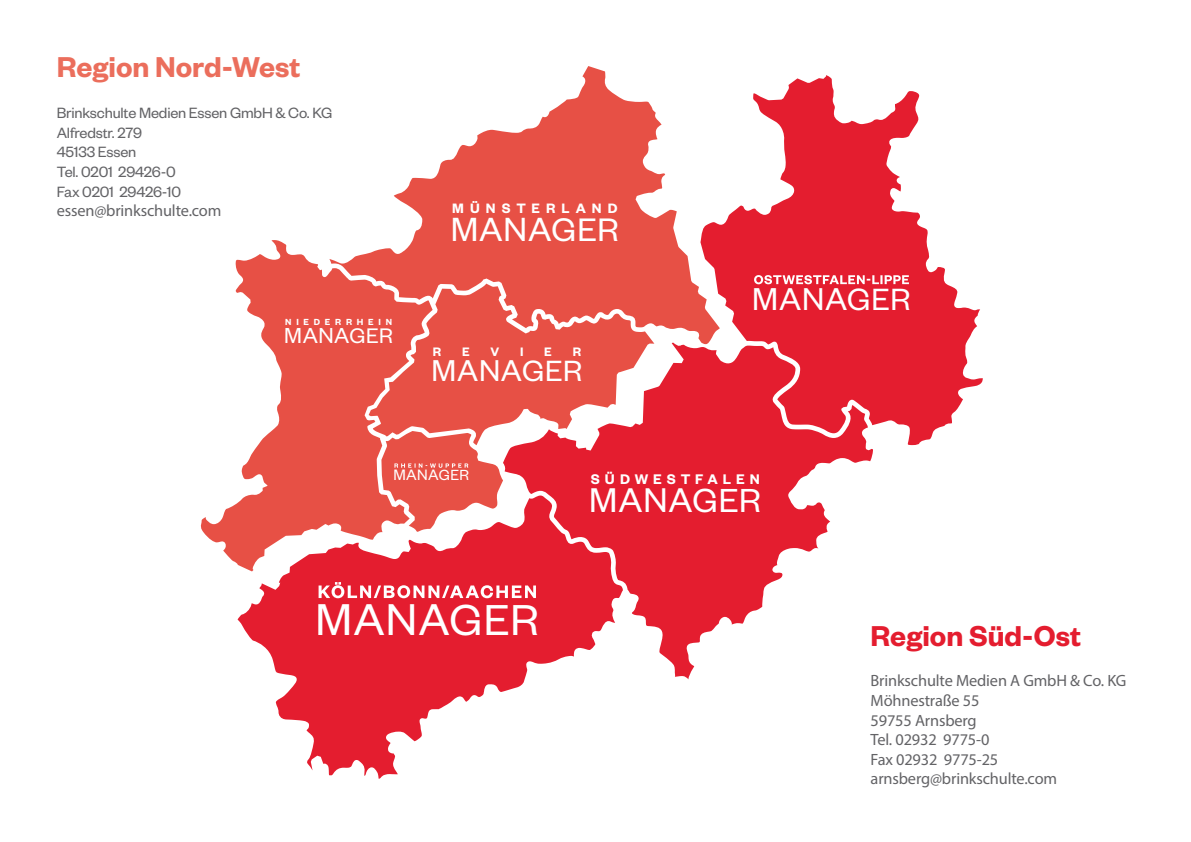
<style>
.page{position:relative;width:1191px;height:842px;background:#fff}
.page>*{position:absolute;margin:0;border:0;box-sizing:border-box;transform-origin:0 0}
.t1{font:49px "Founders Grotesk";color:#fff}
.t2{font:37.6px "Founders Grotesk";color:#fff}
.t3{font:36.8px "Founders Grotesk";color:#fff}
.t4{font:34.8px "Founders Grotesk";color:#fff}
.t5{font:33px "Founders Grotesk";color:#fff}
.t6{font:600 31.6px "Founders Grotesk";color:#eb6e5c}
.t7{font:600 31.6px "Founders Grotesk";color:#e41d2f}
.t8{font:23.8px "Founders Grotesk";color:#fff}
.t9{font:21.2px "Founders Grotesk";color:#fff}
.t10{font:16.6px "Founders Grotesk";color:#fff}
.t11{font:16.4px/19.6px "Myriad Pro";letter-spacing:-.01em;color:#636366}
.t12{font:16.4px/19.6px "Founders Grotesk";letter-spacing:-.01em;color:#636366}
.t13{font:600 15.4px "Founders Grotesk";letter-spacing:.325em;color:#fff}
.t14{font:600 15px "Founders Grotesk";letter-spacing:.405em;color:#fff}
.t15{font:600 13.4px "Founders Grotesk";color:#fff}
.t16{font:600 9.6px "Founders Grotesk";letter-spacing:.495em;color:#fff}
.t17{font:600 8.6px "Founders Grotesk";letter-spacing:.495em;color:#fff}
.s1{font-size:35.8px}
.s2{font-size:23.2px}
.s3{font-size:20.6px}
.s4{font-size:32.2px}
.s5{font-size:33.6px}
.s6{font-size:16px}
.s7{font-size:47.6px}
.s8{font-size:36.6px}
</style>
<div class="page">
<svg style="left:503px;top:344px;width:370px;height:335px;fill:#e41d2f"></svg>
<svg style="left:432px;top:344px;width:222px;height:101px;fill:#e75045"></svg>
<svg style="left:700px;top:75px;width:282px;height:370px;fill:#e41d2f"></svg>
<svg style="left:200px;top:240px;width:232px;height:324px;fill:#e75045"></svg>
<svg style="left:329px;top:66px;width:391px;height:278px;fill:#e75045"></svg>
<svg style="left:237px;top:495px;width:386px;height:284px;fill:#e41d2f"></svg>
<svg style="left:754px;top:275px;width:155px;height:9px"></svg>
<svg style="left:318px;top:582px;width:218px;height:16px"></svg>
<svg style="left:381px;top:431px;width:122px;height:101px"></svg>
<h3 class="t6" style="left:57px;top:47px;width:245px">Region Nord-West</h3>
<p class="t12" style="left:57px;top:102px;width:277px">Brinkschulte Medien Essen GmbH &amp; Co. KG<br>Alfredstr. 279<br>45133 Essen<br>Tel. 0201 29426-0<br>Fax 0201 29426-10</p>
<p class="t11" style="left:57px;top:201px;width:166px">essen@brinkschulte.com</p>
<p class="t14" style="left:452px;top:199px;width:167px">MÜNSTERLAND</p>
<h3 class="t3" style="left:451px;top:207px;width:170px">MANA<span class="s1">GER</span></h3>
<p class="t16" style="left:285px;top:316px;width:108px">NIEDERRHEIN</p>
<h3 class="t8" style="left:284px;top:321px;width:110px">MANA<span class="s2">GER</span></h3>
<p class="t17" style="left:309px;top:328px;width:96px">NIEDERRHEIN</p>
<p class="t9" style="left:308px;top:332px;width:98px">MANA<span class="s3">GER</span></p>
<p class="t15" style="left:433px;top:343px;width:10px">R</p>
<p class="t15" style="left:462px;top:343px;width:9px">E</p>
<p class="t15" style="left:490px;top:343px;width:10px">V</p>
<p class="t15" style="left:520px;top:343px;width:5px">I</p>
<p class="t15" style="left:544px;top:343px;width:9px">E</p>
<p class="t15" style="left:573px;top:343px;width:10px">R</p>
<h3 class="t5" style="left:431px;top:350px;width:152px">MANA<span class="s4">GER</span></h3>
<h3 class="t4" style="left:752px;top:278px;width:160px">MANA<span class="s5">GER</span></h3>
<p class="t10" style="left:393px;top:465px;width:77px">MANA<span class="s6">GER</span></p>
<h1 class="t1" style="left:315px;top:589px;width:225px">MANA<span class="s7">GER</span></h1>
<p class="t13" style="left:591px;top:469px;width:170px">SÜDWESTFALEN</p>
<h2 class="t2" style="left:589px;top:477px;width:173px">MANA<span class="s8">GER</span></h2>
<h3 class="t7" style="left:870px;top:615px;width:212px">Region Süd-Ost</h3>
<p class="t11" style="left:870px;top:671px;width:257px">Brinkschulte Medien A GmbH &amp; Co. KG<br>Möhnestraße 55<br>59755 Arnsberg<br>Tel. 02932 9775-0<br>Fax 02932 9775-25 arnsberg@brinkschulte.com</p>
</div>
